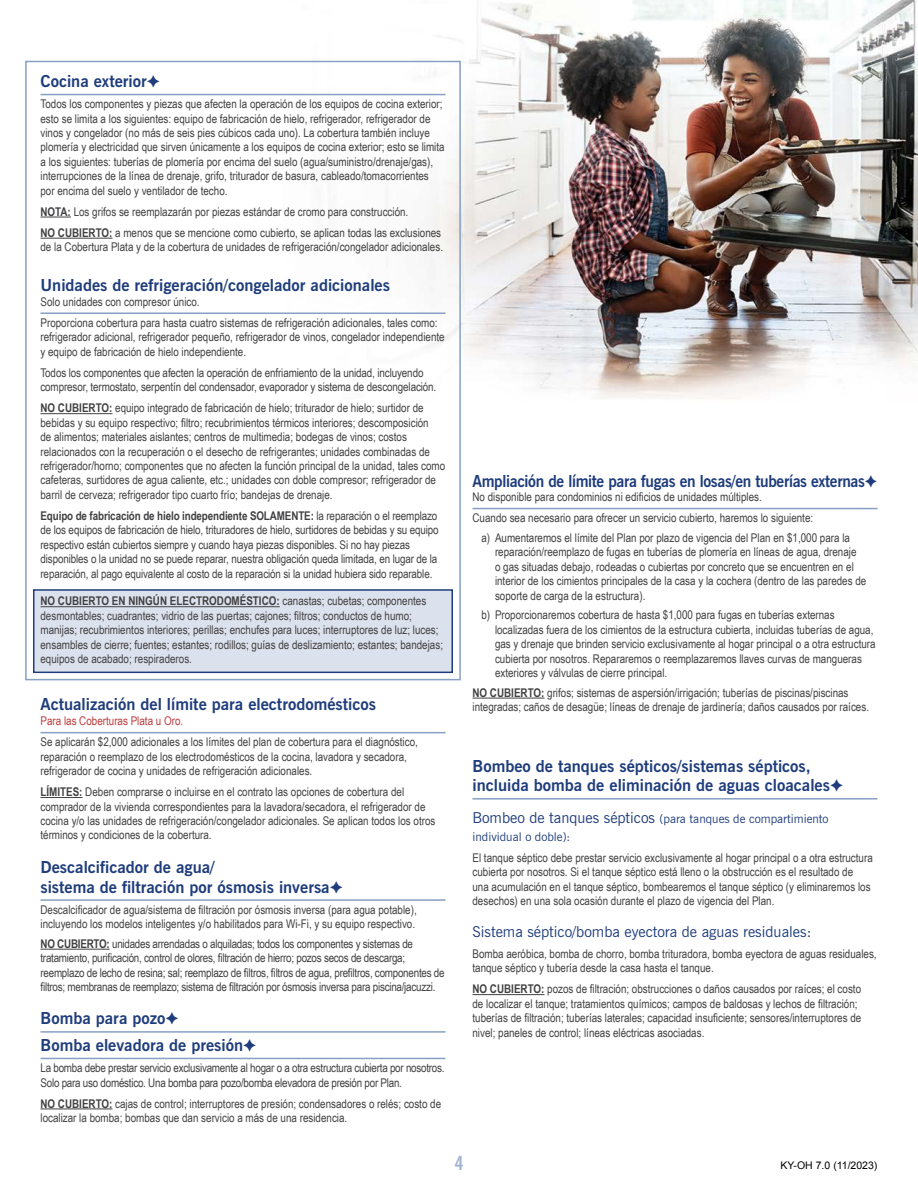
<style>
.page{position:relative;width:918px;height:1188px;background:#fff}
.page>*{position:absolute;margin:0;border:0;box-sizing:border-box;transform-origin:0 0}
.t1{font:700 condensed 19.5px "News Gothic BT";color:#a0b3d0}
.t2{font:700 16.5px/19.8px "News Gothic BT";color:#1f3d7c}
.t3{font:700 16.5px "News Gothic BT";letter-spacing:-.02em;color:#1f3d7c;scale:.94 1}
.t4{font:15px "News Gothic BT";color:#1f3d7c}
.t5{font:12px/14.4px "Arial Narrow";color:#414042}
.t6{font:12px/14.4px "Arial Narrow";letter-spacing:-.02em;color:#414042}
.t7{font:12px/18px "News Gothic BT";color:#1f3d7c}
.t8{font:12px "Arial Narrow";color:#be3c3c}
.t9{font:10.5px "Arial";color:#000}
.s1{font-weight:700}
.s2{font-size:15px}
</style>
<div class="page">
<img style="left:25px;top:0;width:893px;height:399px">
<div style="left:25px;top:61px;width:436px;height:619px;border:2px solid #87a0c4"></div>
<hr style="left:40px;top:94px;width:406px;height:1px;background:#87a0c4">
<hr style="left:40px;top:217px;width:31px;height:1px;background:#414042">
<hr style="left:40px;top:238px;width:72px;height:1px;background:#414042">
<hr style="left:40px;top:313px;width:406px;height:1px;background:#87a0c4">
<hr style="left:40px;top:413px;width:72px;height:1px;background:#414042">
<div style="left:33px;top:589px;width:420px;height:84px;background:#dce2ed;border:2px solid #1f3d7c"></div>
<hr style="left:40px;top:606px;width:240px;height:1px;background:#414042">
<hr style="left:40px;top:732px;width:406px;height:1px;background:#87a0c4">
<hr style="left:40px;top:797px;width:43px;height:1px;background:#414042">
<hr style="left:40px;top:899px;width:406px;height:2px;background:#87a0c4">
<hr style="left:40px;top:949px;width:70px;height:1px;background:#414042">
<hr style="left:40px;top:1031px;width:406px;height:2px;background:#87a0c4">
<hr style="left:40px;top:1058px;width:406px;height:1px;background:#87a0c4">
<hr style="left:40px;top:1108px;width:72px;height:1px;background:#414042">
<hr style="left:472px;top:508px;width:406px;height:1px;background:#87a0c4">
<hr style="left:472px;top:698px;width:72px;height:1px;background:#414042">
<hr style="left:472px;top:798px;width:406px;height:2px;background:#87a0c4">
<hr style="left:472px;top:994px;width:72px;height:1px;background:#414042">
<h2 class="t2" style="left:40px;top:71px;width:121px">Cocina exterior✦</h2>
<p class="t5" style="left:40px;top:96px;width:406px">Todos los componentes y piezas que afecten la operación de los equipos de cocina exterior; esto se limita a los siguientes: equipo de fabricación de hielo, refrigerador, refrigerador de vinos y congelador (no más de seis pies cúbicos cada uno). La cobertura también incluye plomería y electricidad que sirven únicamente a los equipos de cocina exterior; esto se limita a los siguientes: tuberías de plomería por encima del suelo (agua/suministro/drenaje/gas), interrupciones de la línea de drenaje, grifo, triturador de basura, cableado/tomacorrientes por encima del suelo y ventilador de techo.</p>
<p class="t5" style="left:40px;top:201px;width:402px;line-height:21.1px"><span class="s1">NOTA:</span> Los grifos se reemplazarán por piezas estándar de cromo para construcción.<br><span class="s1">NO CUBIERTO:</span> a menos que se mencione como cubierto, se aplican todas las exclusiones</p>
<p class="t5" style="left:40px;top:239px;width:404px">de la Cobertura Plata y de la cobertura de unidades de refrigeración/congelador adicionales.</p>
<h2 class="t2" style="left:40px;top:275px;width:351px">Unidades de refrigeración/congelador adicionales</h2>
<p class="t5" style="left:40px;top:291px;width:399px;line-height:21.1px">Solo unidades con compresor único.<br>Proporciona cobertura para hasta cuatro sistemas de refrigeración adicionales, tales como:</p>
<p class="t5" style="left:40px;top:329px;width:406px">refrigerador adicional, refrigerador pequeño, refrigerador de vinos, congelador independiente y equipo de fabricación de hielo independiente.</p>
<p class="t5" style="left:40px;top:365px;width:397px">Todos los componentes que afecten la operación de enfriamiento de la unidad, incluyendo compresor, termostato, serpentín del condensador, evaporador y sistema de descongelación.</p>
<p class="t5" style="left:40px;top:401px;width:406px"><span class="s1">NO CUBIERTO:</span> equipo integrado de fabricación de hielo; triturador de hielo; surtidor de bebidas y su equipo respectivo; filtro; recubrimientos térmicos interiores; descomposición<br>de alimentos; materiales aislantes; centros de multimedia; bodegas de vinos; costos relacionados con la recuperación o el desecho de refrigerantes; unidades combinadas de refrigerador/horno; componentes que no afecten la función principal de la unidad, tales como cafeteras, surtidores de agua caliente, etc.; unidades con doble compresor; refrigerador de barril de cerveza; refrigerador tipo cuarto frío; bandejas de drenaje.</p>
<p class="t5" style="left:40px;top:508px;width:400px"><span class="s1">Equipo de fabricación de hielo independiente SOLAMENTE:</span> la reparación o el reemplazo de los equipos de fabricación de hielo, trituradores de hielo, surtidores de bebidas y su equipo respectivo están cubiertos siempre y cuando haya piezas disponibles. Si no hay piezas disponibles o la unidad no se puede reparar, nuestra obligación queda limitada, en lugar de la reparación, al pago equivalente al costo de la reparación si la unidad hubiera sido reparable.</p>
<p class="t5" style="left:40px;top:594px;width:404px"><span class="s1">NO CUBIERTO EN NINGÚN ELECTRODOMÉSTICO:</span> canastas; cubetas; componentes desmontables; cuadrantes; vidrio de las puertas; cajones; filtros; conductos de humo; manijas; recubrimientos interiores; perillas; enchufes para luces; interruptores de luz; luces; ensambles de cierre; fuentes; estantes; rodillos; guías de deslizamiento; estantes; bandejas; equipos de acabado; respiraderos.</p>
<h2 class="t2" style="left:40px;top:694px;width:337px">Actualización del límite para electrodomésticos</h2>
<p class="t8" style="left:40px;top:712px;width:144px">Para las Coberturas Plata u Oro.</p>
<p class="t5" style="left:40px;top:734px;width:379px">Se aplicarán $2,000 adicionales a los límites del plan de cobertura para el diagnóstico, reparación o reemplazo de los electrodomésticos de la cocina, lavadora y secadora, refrigerador de cocina y unidades de refrigeración adicionales.</p>
<p class="t5" style="left:40px;top:784px;width:396px"><span class="s1">LÍMITES:</span> Deben comprarse o incluirse en el contrato las opciones de cobertura del comprador de la vivienda correspondientes para la lavadora/secadora, el refrigerador de cocina y/o las unidades de refrigeración/congelador adicionales. Se aplican todos los otros términos y condiciones de la cobertura.</p>
<h2 class="t2" style="left:40px;top:857px;width:304px">Descalcificador de agua/<br>sistema de filtración por ósmosis inversa✦</h2>
<p class="t5" style="left:40px;top:902px;width:378px">Descalcificador de agua/sistema de filtración por ósmosis inversa (para agua potable), incluyendo los modelos inteligentes y/o habilitados para Wi-Fi, y su equipo respectivo.</p>
<p class="t6" style="left:40px;top:936px;width:406px"><span class="s1">NO CUBIERTO:</span> unidades arrendadas o alquiladas; todos los componentes y sistemas de tratamiento, purificación, control de olores, filtración de hierro; pozos secos de descarga; reemplazo de lecho de resina; sal; reemplazo de filtros, filtros de agua, prefiltros, componentes de filtros; membranas de reemplazo; sistema de filtración por ósmosis inversa para piscina/jacuzzi.</p>
<h2 class="t2" style="left:40px;top:1005px;width:217px;line-height:26.5px">Bomba para pozo✦<br>Bomba elevadora de presión✦</h2>
<p class="t6" style="left:40px;top:1060px;width:406px">La bomba debe prestar servicio exclusivamente al hogar o a otra estructura cubierta por nosotros.<br>Solo para uso doméstico. Una bomba para pozo/bomba elevadora de presión por Plan.</p>
<p class="t5" style="left:40px;top:1096px;width:402px"><span class="s1">NO CUBIERTO:</span> cajas de control; interruptores de presión; condensadores o relés; costo de localizar la bomba; bombas que dan servicio a más de una residencia.</p>
<h2 class="t3" style="left:472px;top:471px;width:432px">Ampliación de límite para fugas en losas/en tuberías externas✦</h2>
<p class="t5" style="left:472px;top:486px;width:342px;line-height:21.1px">No disponible para condominios ni edificios de unidades múltiples.<br>Cuando sea necesario para ofrecer un servicio cubierto, haremos lo siguiente:</p>
<p class="t5" style="left:495px;top:530px;width:373px;text-indent:-14px">a) Aumentaremos el límite del Plan por plazo de vigencia del Plan en $1,000 para la reparación/reemplazo de fugas en tuberías de plomería en líneas de agua, drenaje<br>o gas situadas debajo, rodeadas o cubiertas por concreto que se encuentren en el interior de los cimientos principales de la casa y la cochera (dentro de las paredes de soporte de carga de la estructura).</p>
<p class="t5" style="left:495px;top:608px;width:382px;text-indent:-14px">b) Proporcionaremos cobertura de hasta $1,000 para fugas en tuberías externas localizadas fuera de los cimientos de la estructura cubierta, incluidas tuberías de agua, gas y drenaje que brinden servicio exclusivamente al hogar principal o a otra estructura cubierta por nosotros. Repararemos o reemplazaremos llaves curvas de mangueras exteriores y válvulas de cierre principal.</p>
<p class="t5" style="left:472px;top:685px;width:398px"><span class="s1">NO CUBIERTO:</span> grifos; sistemas de aspersión/irrigación; tuberías de piscinas/piscinas integradas; caños de desagüe; líneas de drenaje de jardinería; daños causados por raíces.</p>
<h2 class="t2" style="left:472px;top:756px;width:372px">Bombeo de tanques sépticos/sistemas sépticos, incluida bomba de eliminación de aguas cloacales✦</h2>
<p class="t7" style="left:472px;top:809px;width:358px"><span class="s2">Bombeo de tanques sépticos</span> (para tanques de compartimiento individual o doble):</p>
<p class="t5" style="left:472px;top:850px;width:402px">El tanque séptico debe prestar servicio exclusivamente al hogar principal o a otra estructura cubierta por nosotros. Si el tanque séptico está lleno o la obstrucción es el resultado de<br>una acumulación en el tanque séptico, bombearemos el tanque séptico (y eliminaremos los desechos) en una sola ocasión durante el plazo de vigencia del Plan.</p>
<p class="t4" style="left:472px;top:922px;width:340px">Sistema séptico/bomba eyectora de aguas residuales:</p>
<p class="t5" style="left:472px;top:946px;width:406px">Bomba aeróbica, bomba de chorro, bomba trituradora, bomba eyectora de aguas residuales, tanque séptico y tubería desde la casa hasta el tanque.</p>
<p class="t5" style="left:472px;top:981px;width:390px"><span class="s1">NO CUBIERTO:</span> pozos de filtración; obstrucciones o daños causados por raíces; el costo de localizar el tanque; tratamientos químicos; campos de baldosas y lechos de filtración; tuberías de filtración; tuberías laterales; capacidad insuficiente; sensores/interruptores de nivel; paneles de control; líneas eléctricas asociadas.</p>
<h1 class="t1" style="left:455px;top:1151px;width:10px">4</h1>
<p class="t9" style="left:781px;top:1158px;width:98px">KY-OH 7.0 (11/2023)</p>
</div>
